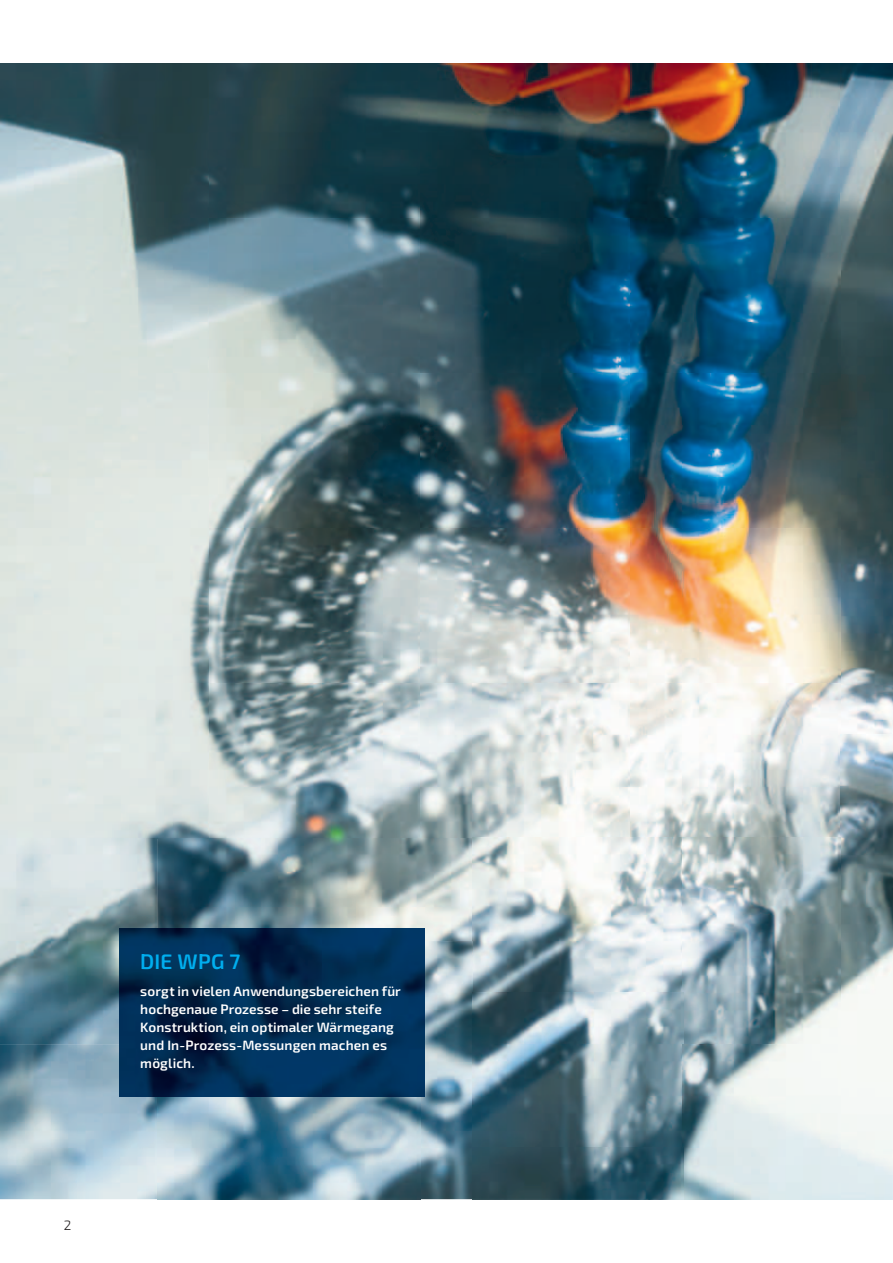
<style>
.page{position:relative;width:893px;height:1263px;background:#fff}
.page>*{position:absolute;margin:0;border:0;box-sizing:border-box;transform-origin:0 0}
.t1{font:600 21px "Exo 2";letter-spacing:.01em;color:#00aeef}
.t2{font:600 13.5px/18px "Exo 2";letter-spacing:.005em;color:#fff}
.t3{font:300 13.5px "Exo 2";color:#231f20}
</style>
<div class="page">
<img style="left:0;top:64px;width:840px;height:774px">
<img style="left:840px;top:64px;width:53px;height:1135px">
<img style="left:0;top:838px;width:157px;height:361px">
<img style="left:157px;top:838px;width:316px;height:103px">
<img style="left:473px;top:838px;width:368px;height:361px">
<img style="left:420px;top:941px;width:53px;height:258px">
<img style="left:157px;top:1096px;width:263px;height:103px">
<img style="left:119px;top:928px;width:305px;height:168px">
<p class="t3" style="left:64px;top:1216px;width:9px">2</p>
<h1 class="t1" style="left:140px;top:947px;width:102px">DIE WPG 7</h1>
<p class="t2" style="left:140px;top:981px;width:262px">sorgt in vielen Anwendungs bereichen für hochgenaue Prozesse – die sehr steife Konstruktion, ein optimaler Wärmegang und In-Prozess-Messungen machen es möglich.</p>
</div>
